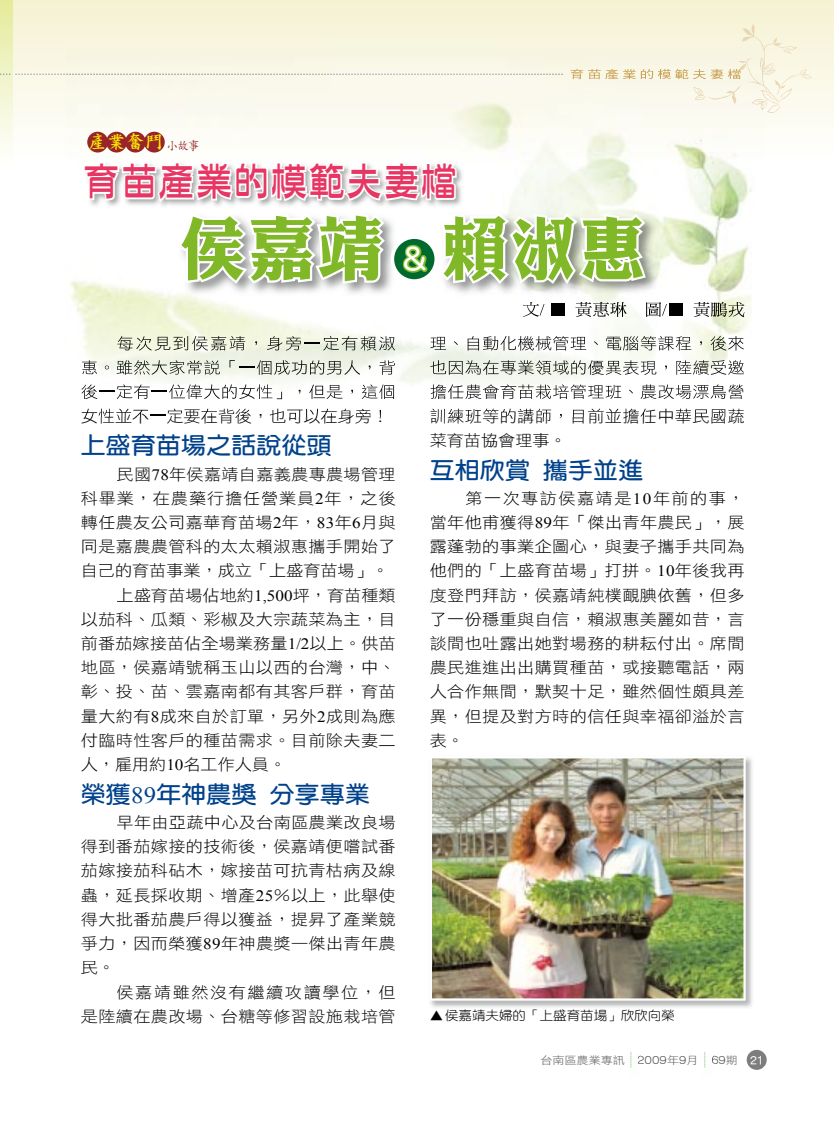
<style>
.page{position:relative;width:834px;height:1132px;background:#fff}
.page>*{position:absolute;margin:0;border:0;box-sizing:border-box;transform-origin:0 0}
.t1{font:68.55px "DF Li King Hei Std W8";letter-spacing:.06em;color:#81b827;scale:.95 1}
.t2{font:38.25px "DF Ya Yi Std W6";color:#e73663}
.t3{font:700 23.25px "AR Yuan B5";letter-spacing:.01em;color:#00428b;scale:1.07 1}
.t4{font:18px "DF Kai Shu Std W7";color:#fff100}
.t5{font:15.75px/24.2px "DF Hei Std W3";letter-spacing:.02em;color:#000;text-align:justify;scale:1.09 1}
.t6{font:15.75px "DF Hei Std W3";color:#000;scale:1.09 1}
.t7{font:15.75px "DF Hei Std W3";letter-spacing:.05em;color:#000;scale:1.09 1}
.t8{font:12.9px "DF Yuan Std W3";color:#000;scale:1.05 1}
.t9{font:10.5px "DF Hei Std W3";color:#595857;scale:1.14 1}
.s1{font-family:"DF Yuan Std W7";font-size:33px;color:#fff}
.s2{font-family:"Times New Roman"}
.s3{font-family:"Times New Roman";font-weight:400}
.s4{font-family:"AR Gothic 1";font-weight:500;font-size:10.2px}
.s5{font-family:"ARR Gothic 1";font-weight:700;color:#fff}
</style>
<div class="page">
<svg style="left:0;top:0;width:13px;height:150px;background:#eff3c8"></svg>
<svg style="left:13px;top:0;width:820px;height:128px;background:#f7f4da"></svg>
<div style="left:746px;top:1049px;width:20px;height:20px;background:#7d7d7d;border-radius:50%"></div>
<img style="left:704px;top:1052px;width:2px;height:16px">
<svg style="left:712px;top:1056px;width:2px;height:8px"></svg>
<svg style="left:704px;top:1052px;width:1px;height:14px"></svg>
<img style="left:630px;top:1052px;width:2px;height:16px">
<svg style="left:637px;top:1055px;width:3px;height:9px"></svg>
<svg style="left:630px;top:1052px;width:1px;height:14px"></svg>
<img style="left:70px;top:281px;width:12px;height:132px">
<img style="left:657px;top:169px;width:95px;height:49px">
<img style="left:657px;top:218px;width:95px;height:196px">
<img style="left:66px;top:44px;width:698px;height:125px">
<svg style="left:0;top:73px;width:562px;height:2px"></svg>
<img style="left:570px;top:69px;width:123px;height:10px">
<svg style="left:693px;top:24px;width:119px;height:89px;background:#f7f3df"></svg>
<img style="left:82px;top:408px;width:299px;height:8px">
<img style="left:648px;top:302px;width:96px;height:15px">
<img style="left:648px;top:336px;width:95px;height:14px">
<img style="left:648px;top:360px;width:95px;height:15px">
<img style="left:648px;top:384px;width:95px;height:15px">
<img style="left:430px;top:408px;width:313px;height:8px">
<img style="left:430px;top:757px;width:322px;height:251px">
<img style="left:430px;top:757px;width:315px;height:243px">
<img style="left:648px;top:213px;width:9px;height:77px">
<svg style="left:82px;top:160px;width:566px;height:240px"></svg>
<div style="left:87px;top:132px;width:21px;height:20px;background:#992529;border-radius:50%"></div>
<div style="left:144px;top:132px;width:21px;height:20px;background:#992529;border-radius:50%"></div>
<div style="left:125px;top:132px;width:21px;height:20px;background:#992529;border-radius:50%"></div>
<div style="left:106px;top:132px;width:21px;height:20px;background:#992529;border-radius:50%"></div>
<p class="t4" style="left:88px;top:132px;width:112px">產業奮鬥<sub>小故事</sub></p>
<h2 class="t2" style="left:83px;top:161px;width:376px">育苗產業的模範夫妻檔</h2>
<h1 class="t1" style="left:179px;top:211px;width:491px">侯嘉靖<span class="s1">＆</span>賴淑惠</h1>
<p class="t5" style="left:81px;top:403px;width:49px">女 並</p>
<h3 class="t3" style="left:81px;top:433px;width:236px">上盛育苗場之話說從頭</h3>
<p class="t5" style="left:117px;top:461px;width:257px">民國<span class="s2">78</span>年侯嘉靖自嘉義農專農場管理</p>
<p class="t7" style="left:81px;top:489px;width:290px">科畢業，在農藥行擔任營業員<span class="s2">2</span>年，之後</p>
<p class="t5" style="left:81px;top:510px;width:290px">轉任農友公司嘉華育苗場<span class="s2">2</span>年，<span class="s2">83</span>年<span class="s2">6</span>月與</p>
<p class="t5" style="left:81px;top:534px;width:290px">同是嘉農農管科的太太賴淑惠攜手開始了</p>
<p class="t6" style="left:81px;top:562px;width:284px">自己的育苗事業，成立「上盛育苗場」。</p>
<p class="t6" style="left:117px;top:586px;width:257px">上盛育苗場佔地約<span class="s2">1,500</span>坪，育苗種類</p>
<p class="t5" style="left:81px;top:606px;width:290px">以茄科、瓜類、彩椒及大宗蔬菜為主，目</p>
<p class="t5" style="left:81px;top:631px;width:290px">前番茄嫁接苗佔全場業務量<span class="s2">1/2</span>以上。供苗</p>
<p class="t5" style="left:81px;top:655px;width:290px">地區，侯嘉靖號稱玉山以西的台灣，中、</p>
<p class="t5" style="left:81px;top:679px;width:290px">彰、投、苗、雲嘉南都有其客戶群，育苗</p>
<p class="t5" style="left:81px;top:703px;width:290px">量大約有<span class="s2">8</span>成來自於訂單，另外<span class="s2">2</span>成則為應</p>
<p class="t5" style="left:81px;top:727px;width:290px">付臨時性客戶的種苗需求。目前除夫妻二</p>
<p class="t6" style="left:81px;top:755px;width:190px">人，雇用約<span class="s2">10</span>名工作人員。</p>
<h3 class="t3" style="left:81px;top:782px;width:271px">榮獲<span class="s3">89</span>年神農獎分享專業</h3>
<p class="t5" style="left:81px;top:809px;width:290px;text-indent:36px">早年由亞蔬中心及台南區農業改良場得到番茄嫁接的技術後，侯嘉靖便嚐試番茄嫁接茄科砧木，嫁接苗可抗青枯病及線蟲，延長採收期、增產<span class="s2">25</span>％以上，此舉使得大批番茄農戶得以獲益，提昇了產業競爭力，因而榮獲<span class="s2">89</span>年神農獎—傑出青年農民。</p>
<p class="t5" style="left:81px;top:979px;width:290px;text-align:right">侯嘉靖雖然沒有繼續攻讀學位，但<br>是陸續在農改場、台糖等修習設施栽培管</p>
<p class="t5" style="left:429px;top:403px;width:290px">訓練班等的講師，目前並擔任中華民國蔬菜育苗協會理事。</p>
<h3 class="t3" style="left:429px;top:458px;width:201px">互相欣賞攜手並進</h3>
<p class="t5" style="left:429px;top:485px;width:290px;text-indent:36px">第一次專訪侯嘉靖是<span class="s2">10</span>年前的事，當年他甫獲得<span class="s2">89</span>年「傑出青年農民」，展露蓬勃的事業企圖心，與妻子攜手共同為他們的「上盛育苗場」打拼。<span class="s2">10</span>年後我再度登門拜訪，侯嘉靖純樸靦腆依舊，但多了一份穩重與自信，賴淑惠美麗如昔，言談間也吐露出她對場務的耕耘付出。席間農民進進出出購買種苗，或接聽電話，兩人合作無間，默契十足，雖然個性頗具差異，但提及對方時的信任與幸福卻溢於言表。</p>
<p class="t8" style="left:429px;top:1008px;width:235px">▲ 侯嘉靖夫婦的「上盛育苗場」欣欣向榮</p>
<p class="t9" style="left:540px;top:1053px;width:197px">台南區農業專訊 <span class="s4">2009</span>年<span class="s4">9</span>月 <span class="s4">69</span>期 <span class="s5">21</span></p>
</div>
